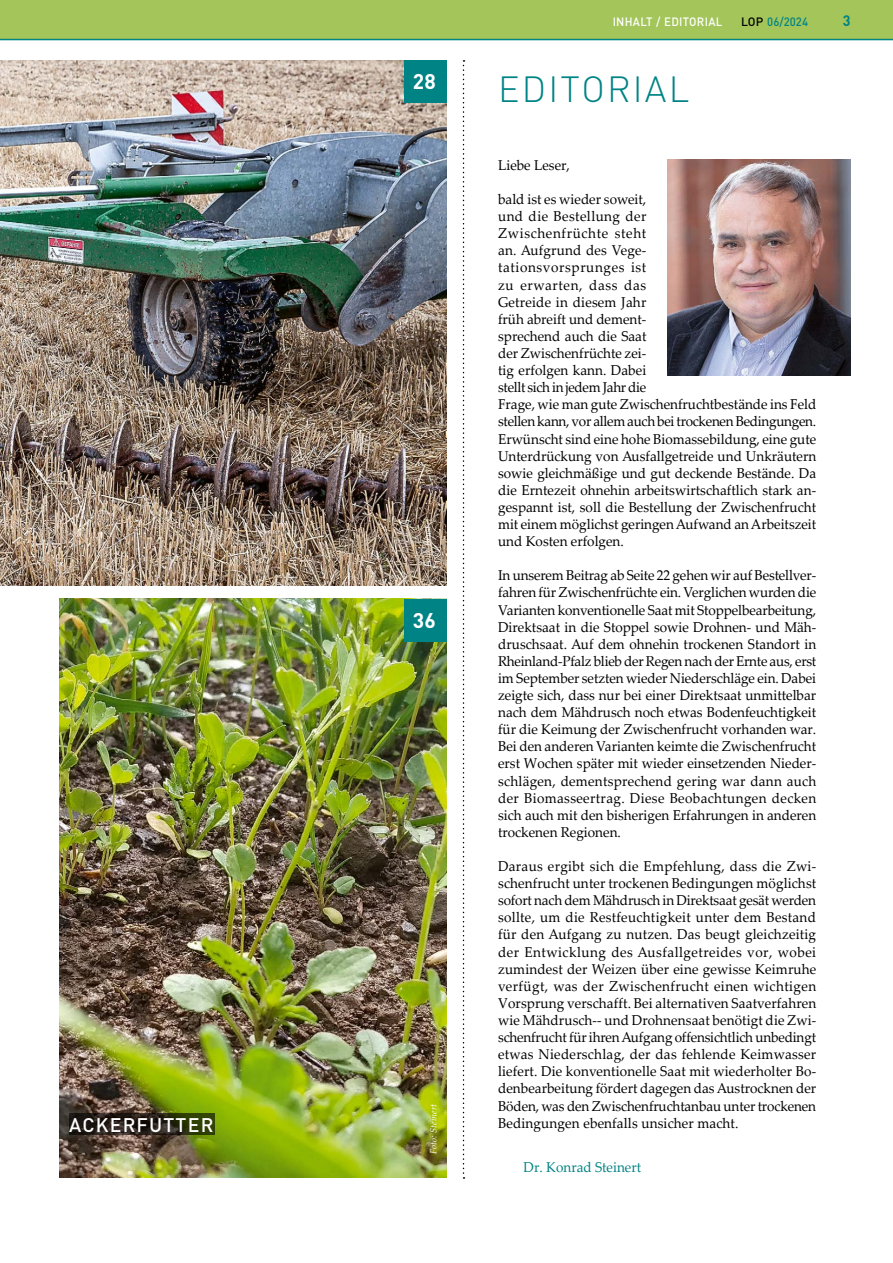
<style>
.page{position:relative;width:893px;height:1263px;background:#fff}
.page>*{position:absolute;margin:0;border:0;box-sizing:border-box;transform-origin:0 0}
.t1{font:300 36px "DIN Pro";letter-spacing:.06em;color:#008385}
.t2{font:700 21px "DIN Pro";color:#fff}
.t3{font:500 19.5px "DIN Pro";letter-spacing:.06em;color:#fff}
.t4{font:700 15px "DIN Pro";color:#008385;scale:.95 1}
.t5{font:14.25px/17.1px "Palatino Linotype";color:#000;text-align:justify;scale:.95 1}
.t6{font:14.25px "Palatino Linotype";color:#008385;scale:.95 1}
.t7{font:500 12px "DIN Pro";letter-spacing:.025em;color:#fff;scale:.95 1}
.t8{font:500 12px "DIN Pro";color:#008385;scale:.95 1}
.t9{font:italic 9px "Palatino Linotype";color:#fff}
.s1{color:#000}
</style>
<div class="page">
<div style="left:0;top:0;width:893px;height:40px;background:#a3c559"></div>
<hr style="left:0;top:39px;width:893px;height:1px;background:#008385">
<img style="left:0;top:61px;width:446px;height:525px">
<img style="left:60px;top:599px;width:386px;height:579px">
<div style="left:404px;top:599px;width:42px;height:42px;background:#008385"></div>
<div style="left:404px;top:60px;width:42px;height:43px;background:#008385"></div>
<svg style="left:463px;top:60px;width:1px;height:1119px"></svg>
<img style="left:668px;top:159px;width:182px;height:216px">
<svg style="left:69px;top:1114px;width:145px;height:21px;background:#262512"></svg>
<h3 class="t3" style="left:69px;top:1112px;width:94px">ACKERFUTTER</h3>
<h2 class="t2" style="left:413px;top:67px;width:25px">28</h2>
<p class="t9" style="left:421px;top:567px;width:43px;rotate:-90deg">Foto: Brust</p>
<h2 class="t2" style="left:413px;top:606px;width:25px">36</h2>
<p class="t9" style="left:427px;top:1153px;width:51px;rotate:-90deg">Foto: Steinert</p>
<p class="t7" style="left:613px;top:14px;width:117px">INHALT / EDITORIAL</p>
<p class="t8" style="left:741px;top:14px;width:72px"><span class="s1">LOP</span> 06/2024</p>
<p class="t4" style="left:843px;top:11px;width:10px">3</p>
<h1 class="t1" style="left:498px;top:64px;width:193px">EDITORIAL</h1>
<p class="t5" style="left:498px;top:156px;width:77px">Liebe Leser,</p>
<p class="t5" style="left:498px;top:190px;width:336px;text-align:left">bald ist es wieder soweit,<br>und die Bestellung der<br>Zwischenfrüchte steht<br>an. Aufgrund des Vege-<br>tationsvorsprunges ist<br>zu erwarten, dass das<br>Getreide in diesem Jahr<br>früh abreift und dement-<br>sprechend auch die Saat<br>der Zwischenfrüchte zei-<br>tig erfolgen kann. Dabei<br>stellt sich in jedem Jahr die<br>Frage, wie man gute Zwischenfruchtbestände ins Feld stellen kann, vor allem auch bei trockenen Bedingungen.<br>Erwünscht sind eine hohe Biomassebildung, eine gute Unterdrückung von Ausfallgetreide und Unkräutern sowie gleichmäßige und gut deckende Bestände. Da die Erntezeit ohnehin arbeitswirtschaftlich stark an&shy;gespannt ist, soll die Bestellung der Zwischenfrucht mit einem möglichst geringen Aufwand an Arbeitszeit und Kosten erfolgen.</p>
<p class="t5" style="left:498px;top:566px;width:337px">In unserem Beitrag ab Seite 22 gehen wir auf Bestellver&shy;fahren für Zwischenfrüchte ein. Verglichen wurden die Varianten konventionelle Saat mit Stoppelbearbeitung, Direktsaat in die Stoppel sowie Drohnen- und Mäh&shy;druschsaat. Auf dem ohnehin trockenen Standort in Rheinland-Pfalz blieb der Regen nach der Ernte aus, erst im September setzten wieder Niederschläge ein. Dabei zeigte sich, dass nur bei einer Direktsaat unmittelbar nach dem Mähdrusch noch etwas Bodenfeuchtigkeit für die Keimung der Zwischenfrucht vorhanden war.<br>Bei den anderen Varianten keimte die Zwischenfrucht erst Wochen später mit wieder einsetzenden Nieder&shy;schlägen, dementsprechend gering war dann auch der Biomasseertrag. Diese Beobachtungen decken sich auch mit den bisherigen Erfahrungen in anderen trockenen Regionen.</p>
<p class="t5" style="left:498px;top:857px;width:337px">Daraus ergibt sich die Empfehlung, dass die Zwi&shy;schenfrucht unter trockenen Bedingungen möglichst sofort nach dem Mähdrusch in Direktsaat gesät werden sollte, um die Restfeuchtigkeit unter dem Bestand für den Aufgang zu nutzen. Das beugt gleichzeitig der Entwicklung des Ausfallgetreides vor, wobei zumindest der Weizen über eine gewisse Keimruhe verfügt, was der Zwischenfrucht einen wichtigen Vorsprung verschafft. Bei alternativen Saatverfahren wie Mähdrusch-- und Drohnensaat benötigt die Zwi&shy;schenfrucht für ihren Aufgang offensichtlich unbedingt etwas Niederschlag, der das fehlende Keimwasser liefert. Die konventionelle Saat mit wiederholter Bo&shy;denbearbeitung fördert dagegen das Austrocknen der Böden, was den Zwischenfruchtanbau unter trockenen Bedingungen ebenfalls unsicher macht.</p>
<p class="t6" style="left:524px;top:1157px;width:125px">Dr. Konrad Steinert</p>
</div>
